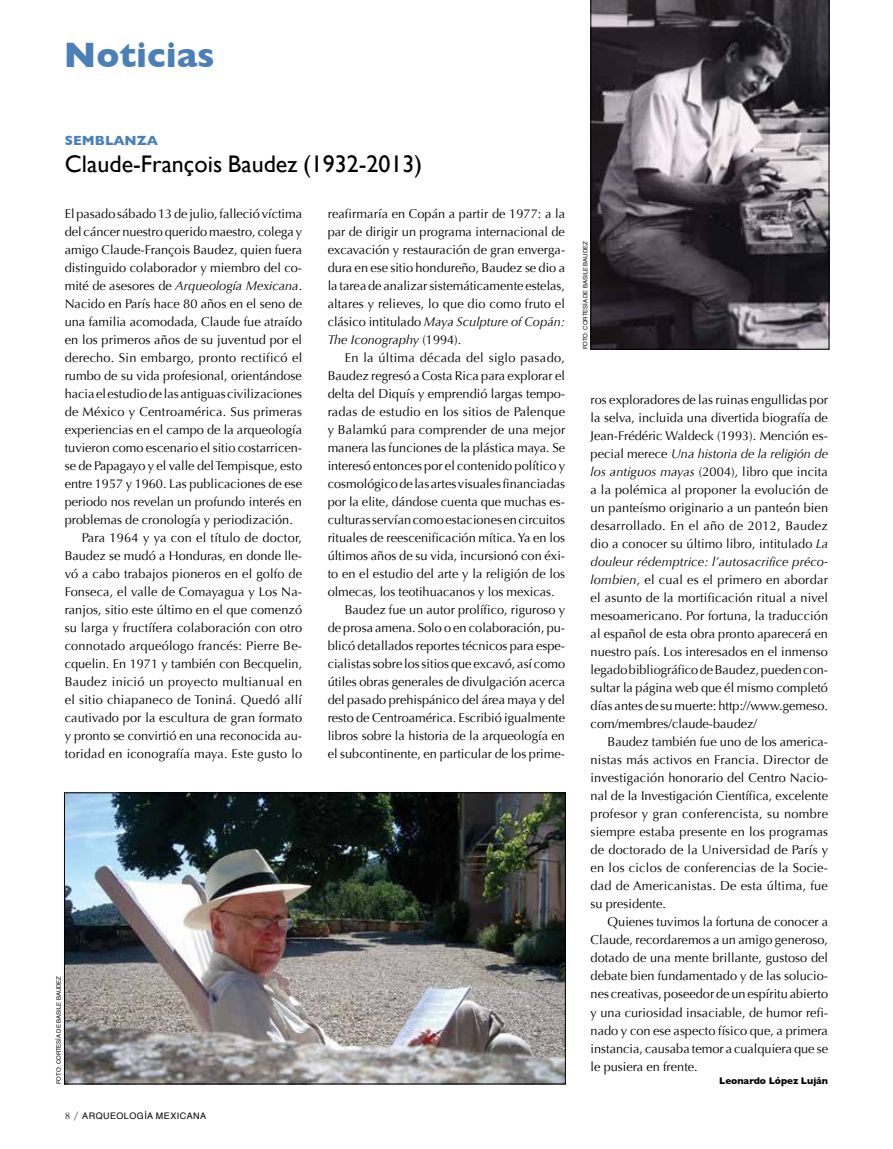
<style>
.page{position:relative;width:893px;height:1149px;background:#fff}
.page>*{position:absolute;margin:0;border:0;box-sizing:border-box;transform-origin:0 0}
.t1{font:700 36px "Gill Sans";color:#4a7fb8}
.t2{font:24px "Gill Sans";color:#000}
.t3{font:700 13.5px "Gill Sans";color:#4a7fb8}
.t4{font:12.75px/18px "Optima";color:#000;text-align:justify}
.t5{font:12.75px "Optima";letter-spacing:.02em;color:#000}
.t6{font:12.75px "Optima";letter-spacing:.025em;color:#000}
.t7{font:italic 12.75px "Optima";letter-spacing:.005em;color:#000}
.t8{font:700 9.75px "Gill Sans";color:#000}
.t9{font:9px "Helvetica";letter-spacing:.05em;color:#000}
.t10{font:6px "Helvetica";color:#000}
.s1{font-style:normal}
.s2{font-style:italic}
.s3{font-family:"Garamond";font-size:10.5px}
</style>
<div class="page">
<svg style="left:591px;top:0;width:238px;height:349px;background:#5a545b"></svg>
<img style="left:66px;top:794px;width:498px;height:287px">
<div style="left:64px;top:792px;width:502px;height:291px;border:1px solid #000"></div>
<h1 class="t1" style="left:64px;top:34px;width:152px">Noticias</h1>
<p class="t3" style="left:65px;top:132px;width:94px">Semblanza</p>
<h2 class="t2" style="left:65px;top:150px;width:359px">Claude-François Baudez (1932-2013)</h2>
<p class="t4" style="left:65px;top:204px;width:239px">El pasado sábado 13 de julio, falleció víctima</p>
<p class="t4" style="left:65px;top:222px;width:239px">del cáncer nuestro querido maestro, colega y</p>
<p class="t4" style="left:65px;top:240px;width:239px">amigo Claude-François Baudez, quien fuera</p>
<p class="t4" style="left:65px;top:258px;width:239px">distinguido colaborador y miembro del co-</p>
<p class="t7" style="left:65px;top:278px;width:239px"><span class="s1">mité de asesores de</span> Arqueología Mexicana<span class="s1">.</span></p>
<p class="t4" style="left:65px;top:294px;width:239px">Nacido en París hace 80 años en el seno de</p>
<p class="t4" style="left:65px;top:312px;width:239px">una familia acomodada, Claude fue atraído</p>
<p class="t4" style="left:65px;top:330px;width:239px">en los primeros años de su juventud por el</p>
<p class="t5" style="left:65px;top:350px;width:239px">derecho. Sin embargo, pronto rectificó el</p>
<p class="t4" style="left:65px;top:366px;width:239px">rumbo de su vida profesional, orientándose</p>
<p class="t4" style="left:65px;top:384px;width:239px">hacia el estudio de las antiguas civilizaciones</p>
<p class="t4" style="left:65px;top:402px;width:239px">de México y Centroamérica. Sus primeras</p>
<p class="t4" style="left:65px;top:421px;width:239px">experiencias en el campo de la arqueología</p>
<p class="t4" style="left:65px;top:439px;width:239px">tuvieron como escenario el sitio costarricen-</p>
<p class="t4" style="left:65px;top:457px;width:239px">se de Papagayo y el valle del Tempisque, esto</p>
<p class="t4" style="left:65px;top:475px;width:239px">entre 1957 y 1960. Las publicaciones de ese</p>
<p class="t4" style="left:65px;top:493px;width:239px">periodo nos revelan un profundo interés en</p>
<p class="t4" style="left:65px;top:511px;width:230px">problemas de cronología y periodización.</p>
<p class="t5" style="left:82px;top:530px;width:222px">Para 1964 y ya con el título de doctor,</p>
<p class="t4" style="left:65px;top:547px;width:239px">Baudez se mudó a Honduras, en donde lle-</p>
<p class="t4" style="left:65px;top:565px;width:239px">vó a cabo trabajos pioneros en el golfo de</p>
<p class="t4" style="left:65px;top:583px;width:239px">Fonseca, el valle de Comayagua y Los Na-</p>
<p class="t4" style="left:65px;top:601px;width:239px">ranjos, sitio este último en el que comenzó</p>
<p class="t4" style="left:65px;top:619px;width:239px">su larga y fructífera colaboración con otro</p>
<p class="t4" style="left:65px;top:637px;width:239px">connotado arqueólogo francés: Pierre Be-</p>
<p class="t4" style="left:65px;top:655px;width:239px">cquelin. En 1971 y también con Becquelin,</p>
<p class="t6" style="left:65px;top:674px;width:239px">Baudez inició un proyecto multianual en</p>
<p class="t5" style="left:65px;top:692px;width:239px">el sitio chiapaneco de Toniná. Quedó allí</p>
<p class="t4" style="left:65px;top:709px;width:239px">cautivado por la escultura de gran formato</p>
<p class="t4" style="left:65px;top:727px;width:239px">y pronto se convirtió en una reconocida au-</p>
<p class="t4" style="left:65px;top:745px;width:239px">toridad en iconografía maya. Este gusto lo</p>
<p class="t4" style="left:328px;top:205px;width:239px">reafirmaría en Copán a partir de 1977: a la par de dirigir un programa internacional de excavación y restauración de gran enverga&shy;dura en ese sitio hondureño, Baudez se dio a la tarea de analizar sistemáticamente estelas, altares y relieves, lo que dio como fruto el clásico intitulado <span class="s2">Maya Sculpture of Copán:<br>The Iconography</span> (1994).</p>
<p class="t6" style="left:345px;top:350px;width:222px">En la última década del siglo pasado,</p>
<p class="t4" style="left:328px;top:367px;width:239px">Baudez regresó a Costa Rica para explorar el</p>
<p class="t4" style="left:328px;top:385px;width:239px">delta del Diquís y emprendió largas tempo-</p>
<p class="t4" style="left:328px;top:403px;width:239px">radas de estudio en los sitios de Palenque</p>
<p class="t4" style="left:328px;top:421px;width:239px">y Balamkú para comprender de una mejor</p>
<p class="t4" style="left:328px;top:439px;width:239px">manera las funciones de la plástica maya. Se</p>
<p class="t4" style="left:328px;top:457px;width:239px">interesó entonces por el contenido político y</p>
<p class="t4" style="left:328px;top:475px;width:239px">cosmológico de las artes visuales financiadas</p>
<p class="t4" style="left:328px;top:493px;width:239px">por la elite, dándose cuenta que muchas es-</p>
<p class="t4" style="left:328px;top:511px;width:239px">culturas servían como estaciones en circuitos</p>
<p class="t4" style="left:328px;top:529px;width:239px">rituales de reescenificación mítica. Ya en los</p>
<p class="t4" style="left:328px;top:547px;width:239px">últimos años de su vida, incursionó con éxi-</p>
<p class="t4" style="left:328px;top:565px;width:239px">to en el estudio del arte y la religión de los</p>
<p class="t4" style="left:328px;top:583px;width:229px">olmecas, los teotihuacanos y los mexicas.</p>
<p class="t4" style="left:345px;top:601px;width:222px">Baudez fue un autor prolífico, riguroso y</p>
<p class="t4" style="left:328px;top:619px;width:239px">de prosa amena. Solo o en colaboración, pu-</p>
<p class="t4" style="left:328px;top:637px;width:239px">blicó detallados reportes técnicos para espe-</p>
<p class="t4" style="left:328px;top:655px;width:239px">cialistas sobre los sitios que excavó, así como</p>
<p class="t4" style="left:328px;top:673px;width:239px">útiles obras generales de divulgación acerca</p>
<p class="t4" style="left:328px;top:691px;width:239px">del pasado prehispánico del área maya y del</p>
<p class="t4" style="left:328px;top:709px;width:239px">resto de Centroamérica. Escribió igualmente</p>
<p class="t4" style="left:328px;top:727px;width:239px">libros sobre la historia de la arqueología en</p>
<p class="t4" style="left:328px;top:745px;width:239px">el subcontinente, en particular de los prime-</p>
<p class="t10" style="left:54px;top:1083px;width:110px;rotate:-90deg">FOTO: CORTESÍA DE BASILE BAUDEZ</p>
<p class="t9" style="left:65px;top:1108px;width:142px"><span class="s3">8 /</span> ARQUEOLOGÍA MEXICANA</p>
<p class="t10" style="left:581px;top:349px;width:110px;rotate:-90deg">FOTO: CORTESÍA DE BASILE BAUDEZ</p>
<p class="t4" style="left:591px;top:390px;width:239px">ros exploradores de las ruinas engullidas por la selva, incluida una divertida biografía de Jean-Frédéric Waldeck (1993). Mención es&shy;pecial merece <span class="s2">Una historia de la religión de los antiguos mayas</span> (2004), libro que incita a la polémica al proponer la evolución de un panteísmo originario a un panteón bien desarrollado. En el año de 2012, Baudez dio a conocer su último libro, intitulado <span class="s2">La douleur rédemptrice: l’autosacrifice préco&shy;lombien</span>, el cual es el primero en abordar el asunto de la mortificación ritual a nivel mesoamericano. Por fortuna, la traducción al español de esta obra pronto aparecerá en nuestro país. Los interesados en el inmenso legado bibliográfico de Baudez, pueden con&shy;sultar la página web que él mismo completó días antes de su muerte: http://www.gemeso. com/membres/claude-baudez/</p>
<p class="t4" style="left:591px;top:732px;width:239px;text-indent:17px">Baudez también fue uno de los america&shy;nistas más activos en Francia. Director de investigación honorario del Centro Nacio&shy;nal de la Investigación Científica, excelente profesor y gran conferencista, su nombre siempre estaba presente en los programas de doctorado de la Universidad de París y en los ciclos de conferencias de la Socie&shy;dad de Americanistas. De esta última, fue su presidente.</p>
<p class="t4" style="left:591px;top:912px;width:239px;text-indent:17px">Quienes tuvimos la fortuna de conocer a Claude, recordaremos a un amigo generoso, dotado de una mente brillante, gustoso del debate bien fundamentado y de las solucio&shy;nes creativas, poseedor de un espíritu abierto y una curiosidad insaciable, de humor refi&shy;nado y con ese aspecto físico que, a primera instancia, causaba temor a cualquiera que se le pusiera en frente.</p>
<p class="t8" style="left:719px;top:1074px;width:110px">Leonardo López Luján</p>
</div>
